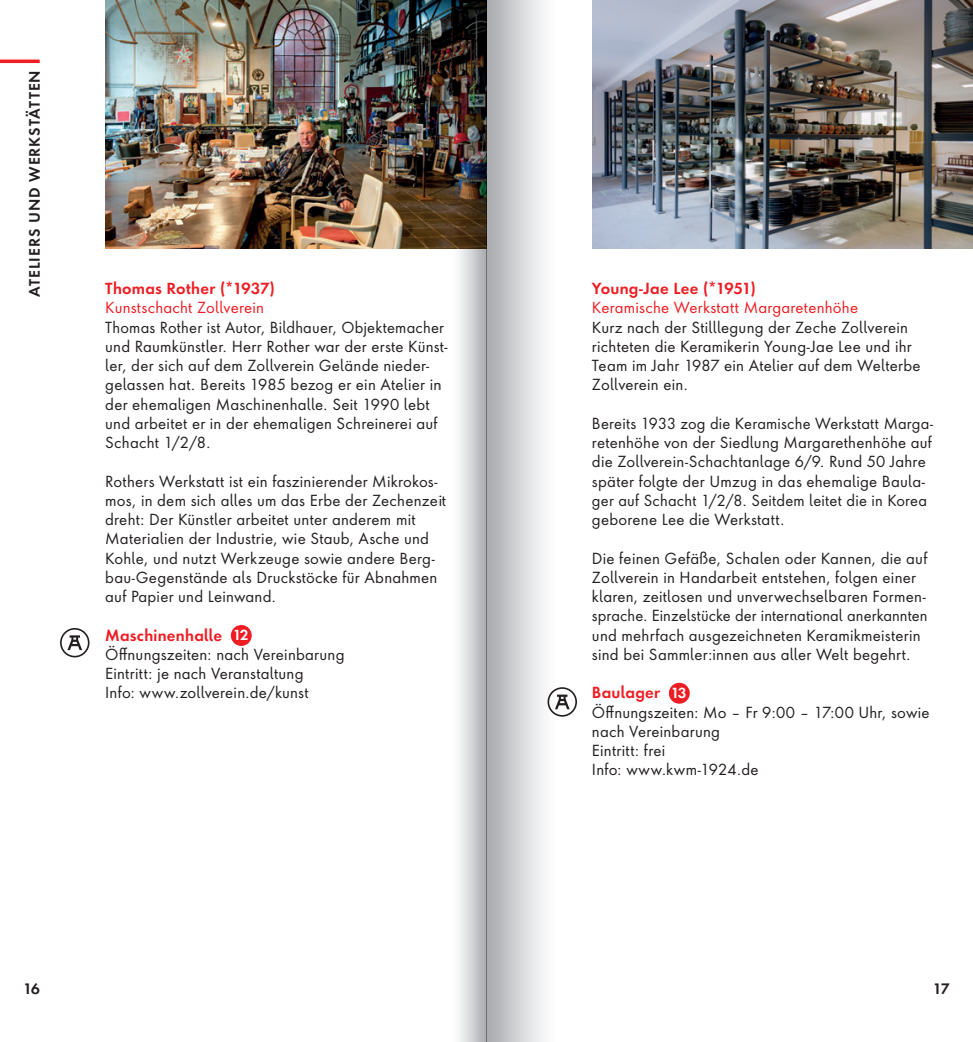
<style>
.page{position:relative;width:973px;height:1042px;background:#fff}
.page>*{position:absolute;margin:0;border:0;box-sizing:border-box;transform-origin:0 0}
.t1{font:14.88px/19.2px "Futura ND Alt";letter-spacing:.015em;color:#231f20}
.t2{font:14.88px "Futura ND Alt";letter-spacing:.015em;color:#ee1d23}
.t3{font:600 14.88px "Futura ND Alt";letter-spacing:.015em;color:#ee1d23}
.t4{font:600 14px "Futura ND Alt";letter-spacing:.065em;color:#231f20}
.s1{font-weight:600;color:#ee1d23}
.s2{font-weight:600;font-size:13.47px;color:#fff}
</style>
<div class="page">
<svg style="left:60px;top:628px;width:29px;height:29px"></svg>
<div style="left:231px;top:625px;width:21px;height:21px;background:#ee1d23;border-radius:50%"></div>
<div style="left:668px;top:683px;width:21px;height:21px;background:#ee1d23;border-radius:50%"></div>
<img style="left:105px;top:0;width:334px;height:248px">
<img style="left:593px;top:0;width:379px;height:248px">
<hr style="left:0;top:60px;width:40px;height:3px;background:#ee1d23">
<div style="left:486px;top:0;width:95px;height:1042px;background:linear-gradient(to right,#b1b2b6,#fff)"></div>
<svg style="left:439px;top:0;width:47px;height:1042px"></svg>
<p class="t4" style="left:25px;top:297px;width:228px;rotate:-90deg">ATELIERS UND WERKSTÄTTEN</p>
<p class="t3" style="left:105px;top:278px;width:171px">Thomas Rother (*1937)</p>
<p class="t2" style="left:105px;top:297px;width:160px">Kunstschacht Zollverein</p>
<p class="t1" style="left:105px;top:317px;width:344px">Thomas Rother ist Autor, Bildhauer, Objektemacher und Raumkünstler. Herr Rother war der erste Künst&shy;ler, der sich auf dem Zollverein Gelände nieder&shy;gelassen hat. Bereits 1985 bezog er ein Atelier in der ehemaligen Maschinenhalle. Seit 1990 lebt und arbeitet er in der ehemaligen Schreinerei auf Schacht 1/2/8.</p>
<p class="t1" style="left:105px;top:471px;width:342px">Rothers Werkstatt ist ein faszinierender Mikrokos&shy;mos, in dem sich alles um das Erbe der Zechenzeit dreht: Der Künstler arbeitet unter anderem mit Materialien der Industrie, wie Staub, Asche und Kohle, und nutzt Werkzeuge sowie andere Berg&shy;bau-Gegenstände als Druckstöcke für Abnahmen auf Papier und Leinwand.</p>
<p class="t1" style="left:105px;top:625px;width:241px"><span class="s1">Maschinenhalle</span> <span class="s2">12<br></span>Öffnungszeiten: nach Vereinbarung<br>Eintritt: je nach Veranstaltung<br>Info: www.zollverein.de/kunst</p>
<p class="t3" style="left:592px;top:278px;width:165px">Young-Jae Lee (*1951)</p>
<p class="t2" style="left:592px;top:297px;width:267px">Keramische Werkstatt Margaretenhöhe</p>
<p class="t1" style="left:592px;top:317px;width:330px">Kurz nach der Stilllegung der Zeche Zollverein richteten die Keramikerin Young-Jae Lee und ihr Team im Jahr 1987 ein Atelier auf dem Welterbe Zollverein ein.</p>
<p class="t1" style="left:592px;top:413px;width:342px">Bereits 1933 zog die Keramische Werkstatt Marga&shy;retenhöhe von der Siedlung Margarethenhöhe auf die Zollverein-Schachtanlage 6/9. Rund 50 Jahre später folgte der Umzug in das ehemalige Baula&shy;ger auf Schacht 1/2/8. Seitdem leitet die in Korea geborene Lee die Werkstatt.</p>
<p class="t1" style="left:592px;top:548px;width:337px">Die feinen Gefäße, Schalen oder Kannen, die auf Zollverein in Handarbeit entstehen, folgen einer klaren, zeitlosen und unverwechselbaren Formen&shy;sprache. Einzelstücke der international anerkannten und mehrfach ausgezeichneten Keramikmeisterin sind bei Sammler:innen aus aller Welt begehrt.</p>
<p class="t1" style="left:592px;top:682px;width:339px"><span class="s1">Baulager</span> <span class="s2">13<br></span>Öffnungszeiten: Mo – Fr 9:00 – 17:00 Uhr, sowie nach Vereinbarung<br>Eintritt: frei<br>Info: www.kwm-1924.de</p>
<p class="t4" style="left:23px;top:979px;width:18px">16</p>
<p class="t4" style="left:933px;top:979px;width:18px">17</p>
</div>
